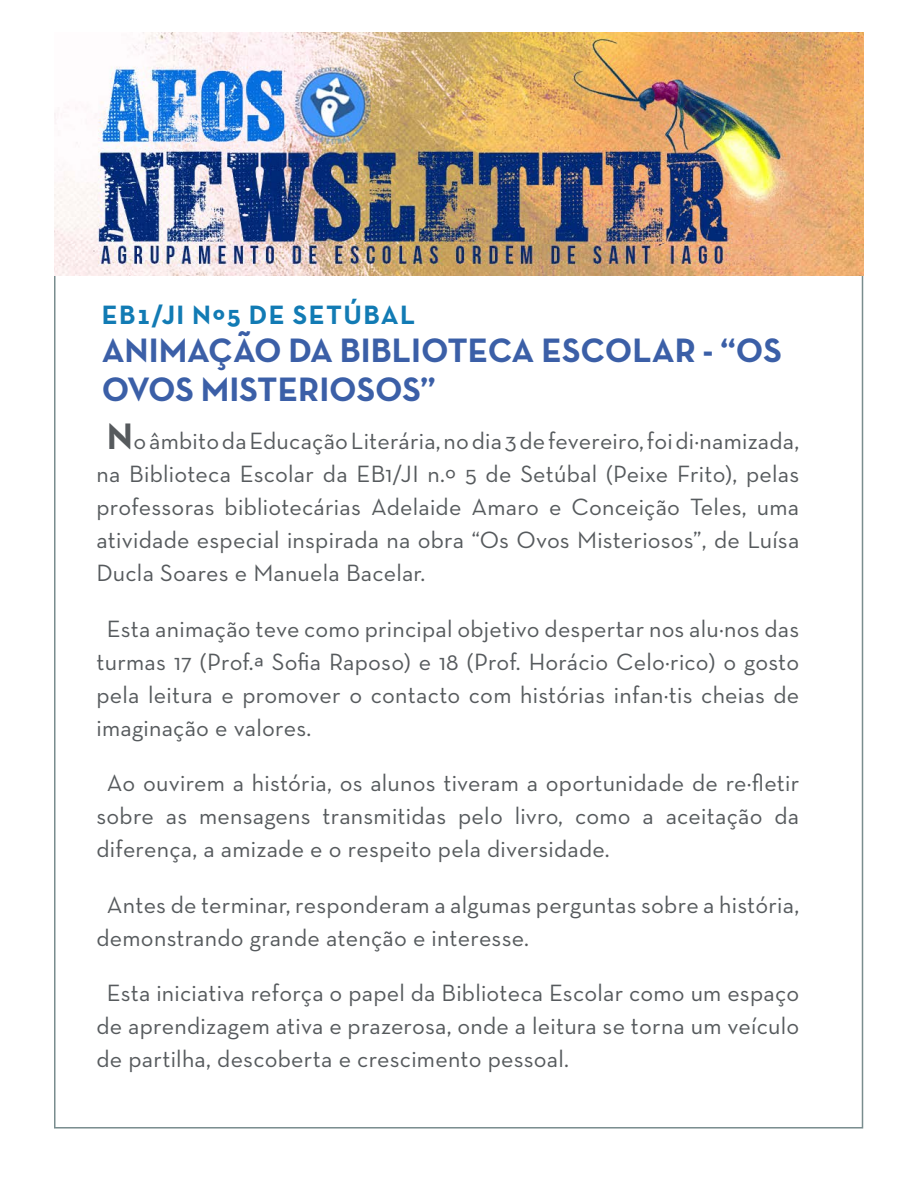
<style>
.page{position:relative;width:918px;height:1188px;background:#fff}
.page>*{position:absolute;margin:0;border:0;box-sizing:border-box;transform-origin:0 0}
.t1{font:700 34.5px/39px "Neutra Text TF";color:#3b5fa7}
.t2{font:700 27px "Neutra Text TF";letter-spacing:.05em;color:#127bb4}
.t3{font:24px/33px "Neutra Text";letter-spacing:.01em;color:#565a5d;text-align:justify}
.s1{font-weight:700;font-size:37.5px}
</style>
<div class="page">
<img style="left:54px;top:33px;width:810px;height:242px">
<p class="t2" style="left:102px;top:298px;width:315px">EB1/JI Nº5 DE SETÚBAL</p>
<p class="t1" style="left:102px;top:330px;width:682px">ANIMAÇÃO DA BIBLIOTECA ESCOLAR - “OS<br>OVOS MISTERIOSOS”</p>
<p class="t3" style="left:96px;top:424px;width:704px;text-indent:10px"><span class="s1">N</span>o âmbito da Educação Literária, no dia 3 de fevereiro, foi di¬namizada, na Biblioteca Escolar da EB1/JI n.º 5 de Setúbal (Peixe Frito), pelas professoras bibliotecárias Adelaide Amaro e Conceição Teles, uma atividade especial inspirada na obra “Os Ovos Misteriosos”, de Luísa Ducla Soares e Manuela Bacelar.</p>
<p class="t3" style="left:96px;top:612px;width:704px;text-indent:10px">Esta animação teve como principal objetivo despertar nos alu¬nos das turmas 17 (Prof.ª Sofia Raposo) e 18 (Prof. Horácio Celo¬rico) o gosto pela leitura e promover o contacto com histórias infan¬tis cheias de imaginação e valores.</p>
<p class="t3" style="left:96px;top:766px;width:704px;text-indent:10px">Ao ouvirem a história, os alunos tiveram a oportunidade de re¬fletir sobre as mensagens transmitidas pelo livro, como a aceitação da diferença, a amizade e o respeito pela diversidade.</p>
<p class="t3" style="left:96px;top:888px;width:704px;text-indent:10px">Antes de terminar, responderam a algumas perguntas sobre a história, demonstrando grande atenção e interesse.</p>
<p class="t3" style="left:96px;top:976px;width:704px;text-indent:10px">Esta iniciativa reforça o papel da Biblioteca Escolar como um espaço de aprendizagem ativa e prazerosa, onde a leitura se torna um veículo de partilha, descoberta e crescimento pessoal.</p>
</div>
